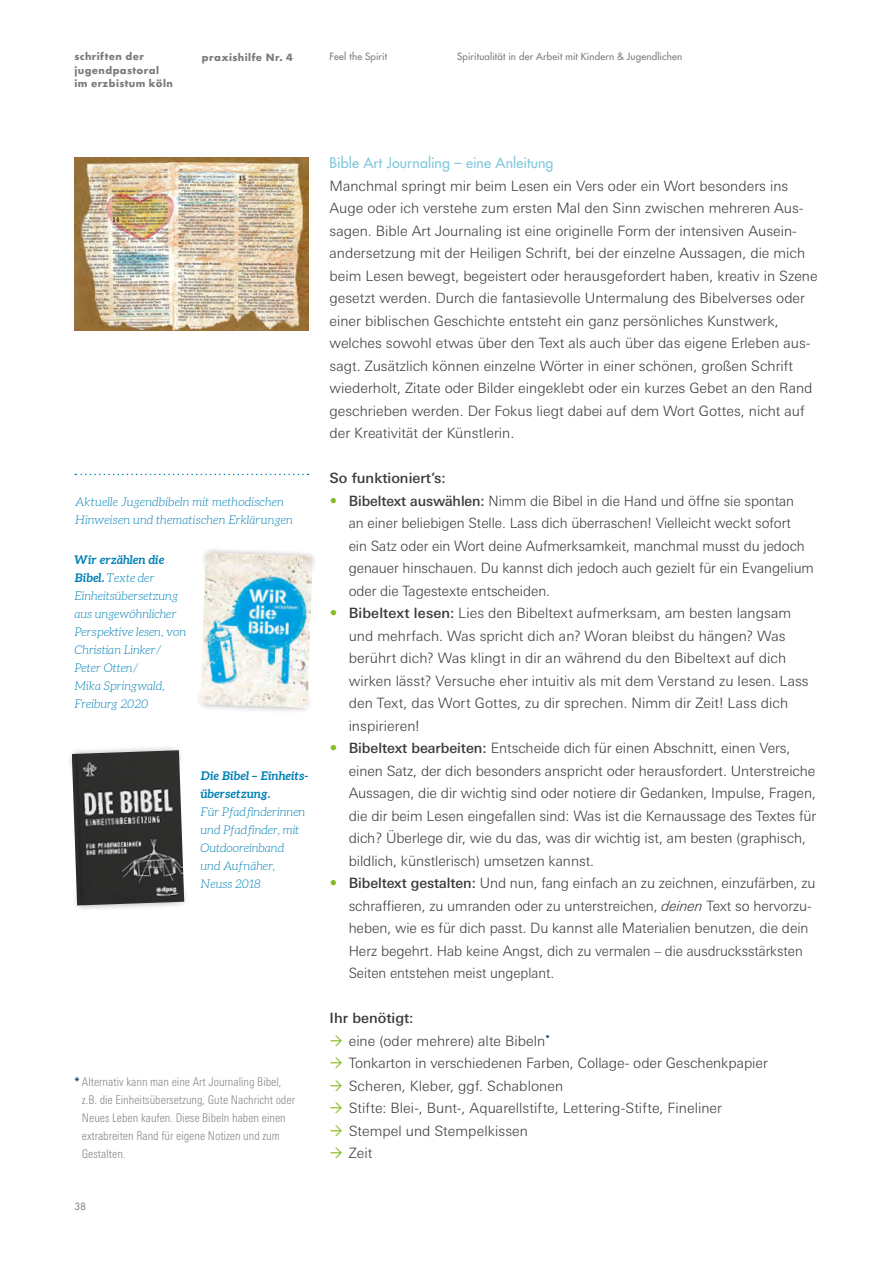
<style>
.page{position:relative;width:893px;height:1263px;background:#fff}
.page>*{position:absolute;margin:0;border:0;box-sizing:border-box;transform-origin:0 0}
.Body{font:300 14.25px/22.5px "Linotype Univers Basic";color:#3b3b3a}
.Body-2{font:14.25px "Futura";letter-spacing:.01em;color:#80c7dc}
.Body-3{font:500 14.25px "Linotype Univers Basic";color:#3b3b3a}
.Body-4{font:italic 300 12px/18px "Aleo";color:#0080b5}
.Body-5{font:300 condensed 12px/18px "Linotype Univers";color:#878786}
.t1{font:9.75px "Futura";letter-spacing:.02em;color:#7b7b7a}
.t2{font:700 9.75px/13.5px "Futura";letter-spacing:.045em;color:#7b7b7a}
.t3{font:9.75px "Futura";color:#7b7b7a}
.s1{font-weight:700}
.s2{font-weight:500;color:#002e55}
.s3{font-family:"Futura";font-weight:800;color:#85bc22}
.s4{font-weight:500}
.s5{font-style:italic}
</style>
<div class="page">
<img style="left:74px;top:158px;width:234px;height:173px">
<svg style="left:199px;top:549px;width:115px;height:162px"></svg>
<img style="left:200px;top:552px;width:113px;height:156px">
<svg style="left:70px;top:748px;width:116px;height:161px"></svg>
<img style="left:72px;top:750px;width:112px;height:155px">
<svg style="left:75px;top:474px;width:234px;height:1px"></svg>
<p class="t2" style="left:74px;top:50px;width:100px">schriften der jugendpastoral im erzbistum köln</p>
<p class="t2" style="left:202px;top:50px;width:92px">praxishilfe Nr. 4</p>
<p class="t1" style="left:330px;top:50px;width:59px">Feel the Spirit</p>
<p class="t1" style="left:457px;top:50px;width:226px">Spiritualität in der Arbeit mit Kindern &amp; Jugendlichen</p>
<p class="Body-4" style="left:75px;top:492px;width:219px">Aktuelle Jugendbibeln mit methodischen<br>Hinweisen und thematischen Erklärungen</p>
<p class="Body-4" style="left:74px;top:551px;width:113px"><span class="s1">Wir erzählen die<br>Bibel.</span> Texte der<br>Einheitsübersetzung aus ungewöhnlicher<br>Perspektive lesen, von<br>Christian Linker/<br>Peter Otten/<br>Mika Springwald,<br>Freiburg 2020</p>
<p class="Body-4" style="left:200px;top:767px;width:109px"><span class="s1">Die Bibel – Einheits&shy;übersetzung.<br></span>Für Pfadfinderinnen und Pfadfinder, mit<br>Outdooreinband<br>und Aufnäher,<br>Neuss 2018</p>
<p class="Body-5" style="left:82px;top:1073px;width:215px;text-indent:-8px"><span class="s2">*</span> Alternativ kann man eine Art Journaling Bibel, z.B. die Einheitsübersetzung, Gute Nachricht oder Neues Leben kaufen. Diese Bibeln haben einen extrabreiten Rand für eigene Notizen und zum Gestalten.</p>
<p class="t3" style="left:74px;top:1200px;width:13px">38</p>
<p class="Body-2" style="left:330px;top:154px;width:225px">Bible Art Journaling – eine Anleitung</p>
<p class="Body" style="left:330px;top:174px;width:490px">Manchmal springt mir beim Lesen ein Vers oder ein Wort besonders ins Auge oder ich verstehe zum ersten Mal den Sinn zwischen mehreren Aus&shy;sagen. Bible Art Journaling ist eine originelle Form der intensiven Ausein&shy;andersetzung mit der Heiligen Schrift, bei der einzelne Aussagen, die mich beim Lesen bewegt, begeistert oder herausgefordert haben, kreativ in Szene gesetzt werden. Durch die fantasievolle Untermalung des Bibelverses oder einer biblischen Geschichte entsteht ein ganz persönliches Kunstwerk, welches sowohl etwas über den Text als auch über das eigene Erleben aus&shy;sagt. Zusätzlich können einzelne Wörter in einer schönen, großen Schrift wiederholt, Zitate oder Bilder eingeklebt oder ein kurzes Gebet an den Rand geschrieben werden. Der Fokus liegt dabei auf dem Wort Gottes, nicht auf der Kreativität der Künstlerin.</p>
<p class="Body-3" style="left:330px;top:470px;width:118px">So funktioniert’s:</p>
<p class="Body" style="left:349px;top:489px;width:467px;text-indent:-19px"><span class="s3">•</span> <span class="s4">Bibeltext auswählen:</span> Nimm die Bibel in die Hand und öffne sie spontan<br>an einer beliebigen Stelle. Lass dich überraschen! Vielleicht weckt sofort<br>ein Satz oder ein Wort deine Aufmerksamkeit, manchmal musst du jedoch genauer hinschauen. Du kannst dich jedoch auch gezielt für ein Evangelium oder die Tagestexte entscheiden.</p>
<p class="Body" style="left:349px;top:602px;width:462px;text-indent:-19px"><span class="s3">•</span> <span class="s4">Bibeltext lesen:</span> Lies den Bibeltext aufmerksam, am besten langsam und mehrfach. Was spricht dich an? Woran bleibst du hängen? Was berührt dich? Was klingt in dir an während du den Bibeltext auf dich wirken lässt? Versuche eher intuitiv als mit dem Verstand zu lesen. Lass den Text, das Wort Gottes, zu dir sprechen. Nimm dir Zeit! Lass dich inspirieren!</p>
<p class="Body" style="left:349px;top:737px;width:469px;text-indent:-19px"><span class="s3">•</span> <span class="s4">Bibeltext bearbeiten:</span> Entscheide dich für einen Abschnitt, einen Vers, einen Satz, der dich besonders anspricht oder herausfordert. Unterstreiche Aussagen, die dir wichtig sind oder notiere dir Gedanken, Impulse, Fragen, die dir beim Lesen eingefallen sind: Was ist die Kernaussage des Textes für dich? Überlege dir, wie du das, was dir wichtig ist, am besten (graphisch, bildlich, künstlerisch) umsetzen kannst.</p>
<p class="Body" style="left:349px;top:872px;width:468px;text-indent:-19px"><span class="s3">•</span> <span class="s4">Bibeltext gestalten:</span> Und nun, fang einfach an zu zeichnen, einzufärben, zu schraffieren, zu umranden oder zu unterstreichen, <span class="s5">deinen</span> Text so hervorzu&shy;heben, wie es für dich passt. Du kannst alle Materialien benutzen, die dein Herz begehrt. Hab keine Angst, dich zu vermalen – die ausdrucksstärksten Seiten entstehen meist ungeplant.</p>
<p class="Body-3" style="left:330px;top:1010px;width:85px">Ihr benötigt:</p>
<p class="Body" style="left:349px;top:1029px;width:202px">eine (oder mehrere) alte Bibeln<sup>*</sup></p>
<p class="Body" style="left:349px;top:1052px;width:421px">Tonkarton in verschiedenen Farben, Collage- oder Geschenkpapier</p>
<p class="Body" style="left:349px;top:1074px;width:216px">Scheren, Kleber, ggf. Schablonen</p>
<p class="Body" style="left:349px;top:1097px;width:375px">Stifte: Blei-, Bunt-, Aquarellstifte, Lettering-Stifte, Fineliner</p>
<p class="Body" style="left:349px;top:1119px;width:181px">Stempel und Stempelkissen</p>
<p class="Body" style="left:349px;top:1142px;width:25px">Zeit</p>
</div>
